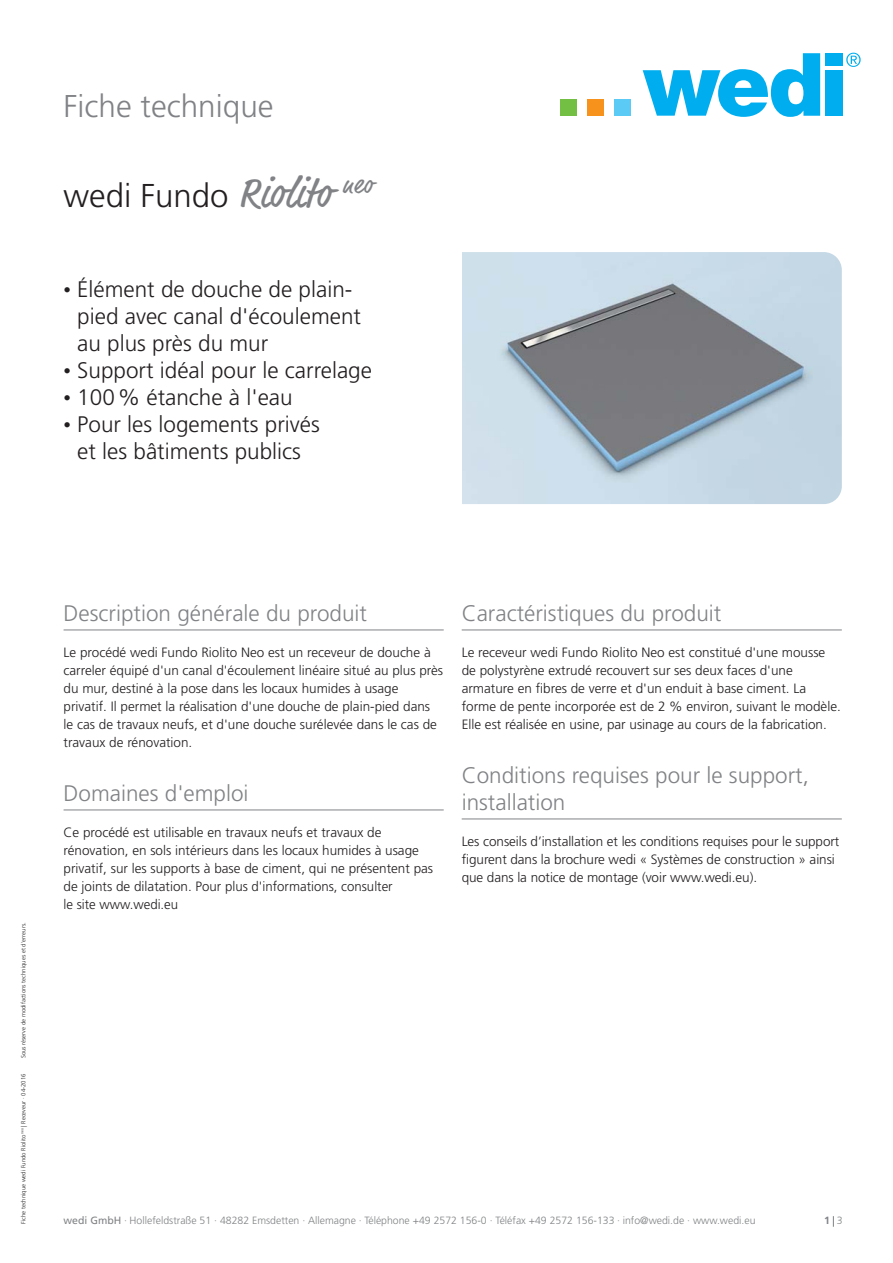
<style>
.page{position:relative;width:893px;height:1263px;background:#fff}
.page>*{position:absolute;margin:0;border:0;box-sizing:border-box;transform-origin:0 0}
.t1{font:300 33px "Frutiger LT Std";color:#231f20}
.t2{font:300 31.5px "Frutiger LT Std";color:#808285}
.t3{font:300 22.5px/27px "Frutiger LT Std";color:#231f20}
.t4{font:300 22.5px/27px "Frutiger LT Std";color:#808285}
.t5{font:300 13.5px/18px "Frutiger LT Std";color:#231f20}
.t6{font:300 10.5px "Frutiger LT Std";color:#808285}
.t7{font:700 10.5px "Frutiger LT Std";color:#808285}
.t8{font:300 6px "Frutiger LT Std";color:#231f20}
.s1{font-family:"Market";font-weight:400;font-size:43.5px;color:#808285}
.s2{font-size:15px}
.s3{font-weight:400}
.s4{font-weight:300}
</style>
<div class="page">
<hr style="left:64px;top:630px;width:380px;height:1px;background:#808285">
<hr style="left:64px;top:810px;width:380px;height:1px;background:#808285">
<hr style="left:462px;top:630px;width:380px;height:1px;background:#808285">
<hr style="left:462px;top:819px;width:380px;height:1px;background:#808285">
<div style="left:560px;top:99px;width:17px;height:17px;background:#72bf44"></div>
<div style="left:587px;top:99px;width:17px;height:17px;background:#f7931d"></div>
<div style="left:614px;top:99px;width:17px;height:17px;background:#5bcbf5"></div>
<svg style="left:643px;top:53px;width:177px;height:64px"></svg>
<div style="left:825px;top:53px;width:17px;height:12px;background:#00aeef"></div>
<div style="left:825px;top:70px;width:17px;height:46px;background:#00aeef"></div>
<svg style="left:846px;top:53px;width:14px;height:14px"></svg>
<img style="left:444px;top:252px;width:398px;height:252px;border-radius:18px">
<div style="left:434px;top:243px;width:28px;height:270px;background:#fff"></div>
<h2 class="t2" style="left:64px;top:93px;width:212px">Fiche technique</h2>
<h1 class="t1" style="left:64px;top:182px;width:311px">wedi Fundo <span class="s1">Riolito</span> <sup>neo</sup></h1>
<h3 class="t3" style="left:77px;top:278px;width:285px;text-indent:-14px"><span class="s2">•</span> Élément de douche de plain&shy;pied avec canal d'écoulement au plus près du mur</h3>
<h3 class="t3" style="left:64px;top:359px;width:310px"><span class="s2">•</span> Support idéal pour le carrelage</h3>
<h3 class="t3" style="left:64px;top:386px;width:231px"><span class="s2">•</span> 100 % étanche à l'eau</h3>
<h3 class="t3" style="left:64px;top:413px;width:258px;text-align:center"><span class="s2">•</span> Pour les logements privés et les bâtiments publics</h3>
<p class="t8" style="left:21px;top:1058px;width:138px;rotate:-90deg">Sous réserve de modifactions techniques et d'erreurs.</p>
<p class="t8" style="left:21px;top:1224px;width:152px;rotate:-90deg">Fiche technique wedi Fundo Riolito <sup>neo</sup> | Receveur · 04-2016</p>
<h3 class="t4" style="left:64px;top:602px;width:305px">Description générale du produit</h3>
<p class="t5" style="left:64px;top:644px;width:381px">Le procédé wedi Fundo Riolito Neo est un receveur de douche à carreler équipé d'un canal d'écoulement linéaire situé au plus près du mur, destiné à la pose dans les locaux humides à usage privatif. Il permet la réalisation d'une douche de plain-pied dans le cas de travaux neufs, et d'une douche surélevée dans le cas de travaux de rénovation.</p>
<h3 class="t4" style="left:64px;top:782px;width:187px">Domaines d'emploi</h3>
<p class="t5" style="left:64px;top:824px;width:371px">Ce procédé est utilisable en travaux neufs et travaux de rénovation, en sols intérieurs dans les locaux humides à usage privatif, sur les supports à base de ciment, qui ne présentent pas de joints de dilatation. Pour plus d'informations, consulter<br>le site www.wedi.eu</p>
<h3 class="t4" style="left:462px;top:602px;width:261px">Caractéristiques du produit</h3>
<p class="t5" style="left:462px;top:644px;width:381px">Le receveur wedi Fundo Riolito Neo est constitué d'une mousse de polystyrène extrudé recouvert sur ses deux faces d'une armature en fibres de verre et d'un enduit à base ciment. La forme de pente incorporée est de 2 % environ, suivant le modèle.<br>Elle est réalisée en usine, par usinage au cours de la fabrication.</p>
<h3 class="t4" style="left:462px;top:764px;width:349px">Conditions requises pour le support, installation</h3>
<p class="t5" style="left:462px;top:833px;width:379px">Les conseils d’installation et les conditions requises pour le support figurent dans la brochure wedi « Systèmes de construction » ainsi que dans la notice de montage (voir www.wedi.eu).</p>
<p class="t6" style="left:64px;top:1216px;width:693px"><span class="s3">wedi GmbH</span> · Hollefeldstraße 51 · 48282 Emsdetten · Allemagne · Téléphone +49 2572 156-0 · Téléfax +49 2572 156-133 · info@wedi.de · www.wedi.eu</p>
<p class="t7" style="left:824px;top:1215px;width:20px">1 <span class="s4">3</span></p>
</div>
